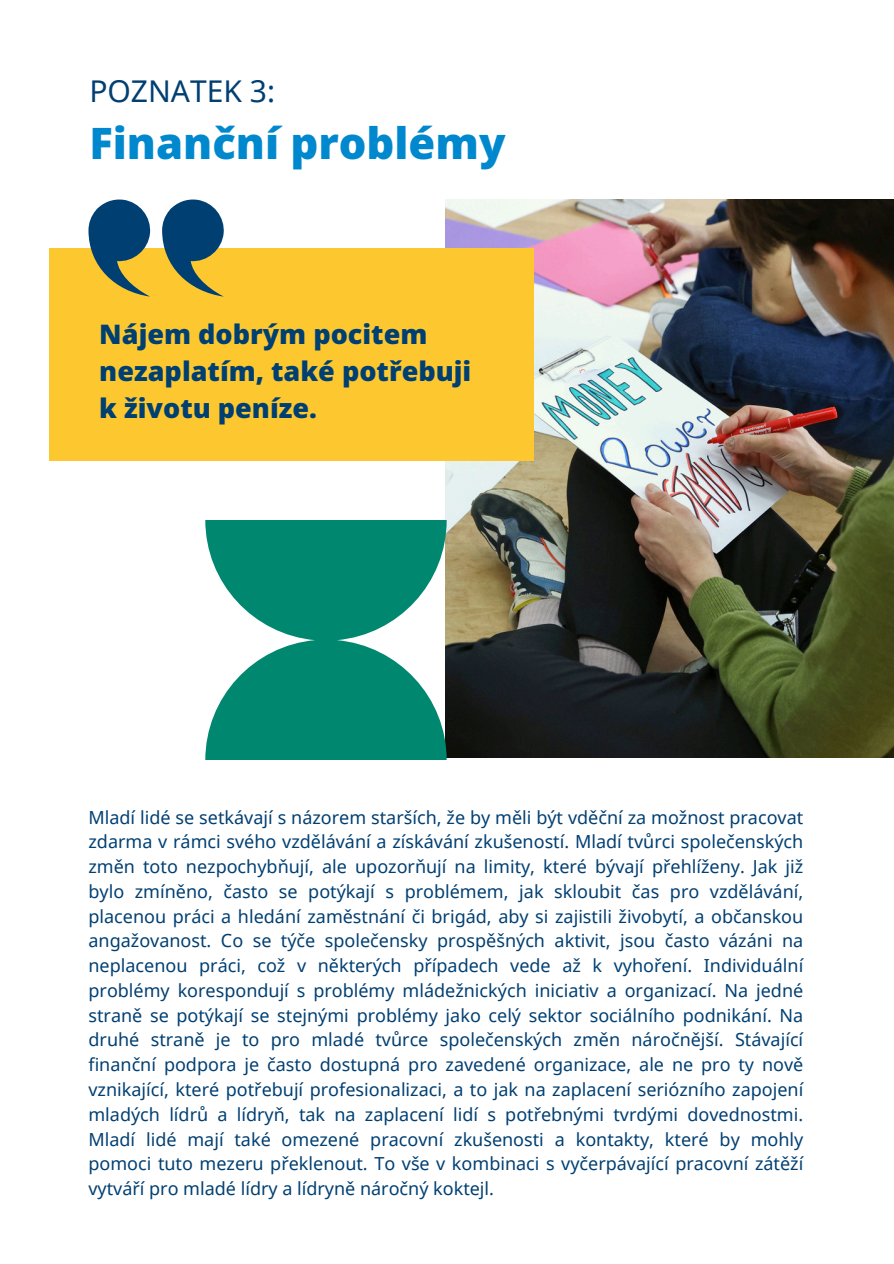
<style>
.page{position:relative;width:894px;height:1264px;background:#fff}
.page>*{position:absolute;margin:0;border:0;box-sizing:border-box;transform-origin:0 0}
.t1{font:900 43.5px "Noto Sans";color:#0088ce}
.t2{font:30px "Noto Sans";color:#003f72}
.t3{font:900 27px/37.2px "Noto Sans";color:#003f72}
.t4{font:18px/24.8px "Noto Sans";color:#003f72;text-align:justify}
</style>
<div class="page">
<img style="left:446px;top:199px;width:447px;height:558px">
<div style="left:50px;top:248px;width:483px;height:212px;background:#fdc82f"></div>
<svg style="left:162px;top:199px;width:62px;height:97px"></svg>
<svg style="left:89px;top:199px;width:62px;height:97px"></svg>
<svg style="left:205px;top:520px;width:241px;height:239px;fill:#008770"></svg>
<h2 class="t2" style="left:89px;top:70px;width:187px">POZNATEK 3:</h2>
<h1 class="t1" style="left:89px;top:112px;width:417px">Finanční problémy</h1>
<h2 class="t3" style="left:99px;top:314px;width:373px">Nájem dobrým pocitem nezaplatím, také potřebuji k životu peníze.</h2>
<p class="t4" style="left:88px;top:804px;width:716px">Mladí lidé se setkávají s názorem starších, že by měli být vděční za možnost pracovat zdarma v rámci svého vzdělávání a získávání zkušeností. Mladí tvůrci společenských změn toto nezpochybňují, ale upozorňují na limity, které bývají přehlíženy. Jak již bylo zmíněno, často se potýkají s problémem, jak skloubit čas pro vzdělávání, placenou práci a hledání zaměstnání či brigád, aby si zajistili živobytí, a občanskou angažovanost. Co se týče společensky prospěšných aktivit, jsou často vázáni na neplacenou práci, což v některých případech vede až k vyhoření. Individuální problémy korespondují s problémy mládežnických iniciativ a organizací. Na jedné straně se potýkají se stejnými problémy jako celý sektor sociálního podnikání. Na druhé straně je to pro mladé tvůrce společenských změn náročnější. Stávající finanční podpora je často dostupná pro zavedené organizace, ale ne pro ty nově vznikající, které potřebují profesionalizaci, a to jak na zaplacení seriózního zapojení mladých lídrů a lídryň, tak na zaplacení lidí s potřebnými tvrdými dovednostmi.<br>Mladí lidé mají také omezené pracovní zkušenosti a kontakty, které by mohly pomoci tuto mezeru překlenout. To vše v kombinaci s vyčerpávající pracovní zátěží vytváří pro mladé lídry a lídryně náročný koktejl.</p>
</div>
